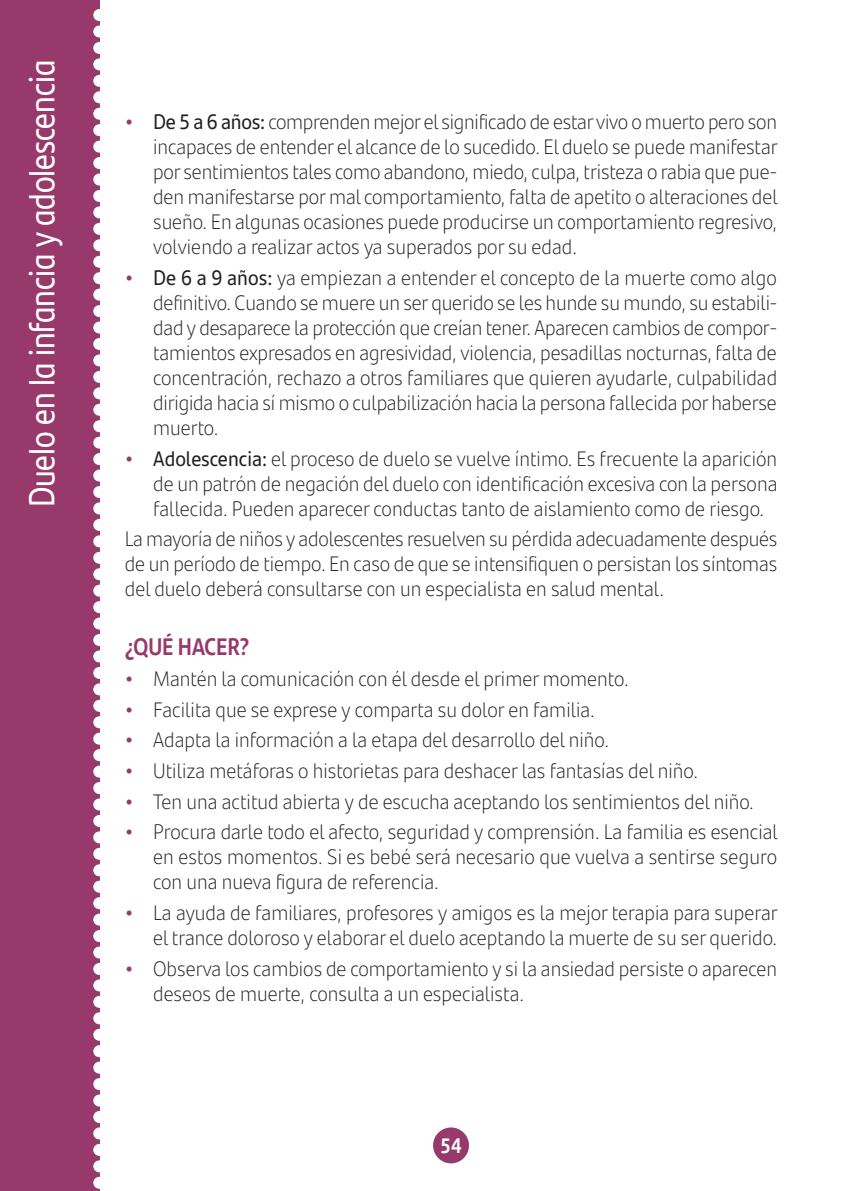
<style>
.page{position:relative;width:851px;height:1191px;background:#fff}
.page>*{position:absolute;margin:0;border:0;box-sizing:border-box;transform-origin:0 0}
.t1{font:36px "Santander Headline";color:#fff;scale:.9 1}
.t2{font:700 24px "Santander Headline";color:#98396c;scale:.9 1}
.t3{font:300 21px/25px "Santander Text";color:#231f20;text-align:justify;scale:.95 1}
.t4{font:700 21px "Santander Headline";color:#fff;scale:.9 1}
.s1{font-weight:700;color:#98396c}
.s2{font-weight:400}
</style>
<div class="page">
<div style="left:0;top:0;width:99px;height:1191px;background:#98396c"></div>
<div style="left:93px;top:9px;width:12px;height:12px;background:#fff;border-radius:50%"></div>
<div style="left:93px;top:26px;width:12px;height:11px;background:#fff;border-radius:50%"></div>
<div style="left:93px;top:42px;width:12px;height:12px;background:#fff;border-radius:50%"></div>
<div style="left:93px;top:58px;width:12px;height:12px;background:#fff;border-radius:50%"></div>
<div style="left:93px;top:75px;width:12px;height:12px;background:#fff;border-radius:50%"></div>
<div style="left:93px;top:91px;width:12px;height:12px;background:#fff;border-radius:50%"></div>
<div style="left:93px;top:108px;width:12px;height:12px;background:#fff;border-radius:50%"></div>
<div style="left:93px;top:124px;width:12px;height:12px;background:#fff;border-radius:50%"></div>
<div style="left:93px;top:141px;width:12px;height:12px;background:#fff;border-radius:50%"></div>
<div style="left:93px;top:157px;width:12px;height:12px;background:#fff;border-radius:50%"></div>
<div style="left:93px;top:173px;width:12px;height:12px;background:#fff;border-radius:50%"></div>
<div style="left:93px;top:190px;width:12px;height:12px;background:#fff;border-radius:50%"></div>
<div style="left:93px;top:206px;width:12px;height:12px;background:#fff;border-radius:50%"></div>
<div style="left:93px;top:223px;width:12px;height:12px;background:#fff;border-radius:50%"></div>
<div style="left:93px;top:239px;width:12px;height:12px;background:#fff;border-radius:50%"></div>
<div style="left:93px;top:256px;width:12px;height:12px;background:#fff;border-radius:50%"></div>
<div style="left:93px;top:272px;width:12px;height:12px;background:#fff;border-radius:50%"></div>
<div style="left:93px;top:289px;width:12px;height:12px;background:#fff;border-radius:50%"></div>
<div style="left:93px;top:305px;width:12px;height:12px;background:#fff;border-radius:50%"></div>
<div style="left:93px;top:321px;width:12px;height:12px;background:#fff;border-radius:50%"></div>
<div style="left:93px;top:338px;width:12px;height:12px;background:#fff;border-radius:50%"></div>
<div style="left:93px;top:354px;width:12px;height:12px;background:#fff;border-radius:50%"></div>
<div style="left:93px;top:371px;width:12px;height:12px;background:#fff;border-radius:50%"></div>
<div style="left:93px;top:387px;width:12px;height:12px;background:#fff;border-radius:50%"></div>
<div style="left:93px;top:404px;width:12px;height:12px;background:#fff;border-radius:50%"></div>
<div style="left:93px;top:420px;width:12px;height:12px;background:#fff;border-radius:50%"></div>
<div style="left:93px;top:437px;width:12px;height:11px;background:#fff;border-radius:50%"></div>
<div style="left:93px;top:453px;width:12px;height:12px;background:#fff;border-radius:50%"></div>
<div style="left:93px;top:469px;width:12px;height:12px;background:#fff;border-radius:50%"></div>
<div style="left:93px;top:486px;width:12px;height:12px;background:#fff;border-radius:50%"></div>
<div style="left:93px;top:502px;width:12px;height:12px;background:#fff;border-radius:50%"></div>
<div style="left:93px;top:519px;width:12px;height:12px;background:#fff;border-radius:50%"></div>
<div style="left:93px;top:535px;width:12px;height:12px;background:#fff;border-radius:50%"></div>
<div style="left:93px;top:552px;width:12px;height:12px;background:#fff;border-radius:50%"></div>
<div style="left:93px;top:568px;width:12px;height:12px;background:#fff;border-radius:50%"></div>
<div style="left:93px;top:585px;width:12px;height:11px;background:#fff;border-radius:50%"></div>
<div style="left:93px;top:601px;width:12px;height:12px;background:#fff;border-radius:50%"></div>
<div style="left:93px;top:617px;width:12px;height:12px;background:#fff;border-radius:50%"></div>
<div style="left:93px;top:634px;width:12px;height:12px;background:#fff;border-radius:50%"></div>
<div style="left:93px;top:650px;width:12px;height:12px;background:#fff;border-radius:50%"></div>
<div style="left:93px;top:667px;width:12px;height:12px;background:#fff;border-radius:50%"></div>
<div style="left:93px;top:683px;width:12px;height:12px;background:#fff;border-radius:50%"></div>
<div style="left:93px;top:700px;width:12px;height:12px;background:#fff;border-radius:50%"></div>
<div style="left:93px;top:716px;width:12px;height:12px;background:#fff;border-radius:50%"></div>
<div style="left:93px;top:732px;width:12px;height:12px;background:#fff;border-radius:50%"></div>
<div style="left:93px;top:749px;width:12px;height:12px;background:#fff;border-radius:50%"></div>
<div style="left:93px;top:765px;width:12px;height:12px;background:#fff;border-radius:50%"></div>
<div style="left:93px;top:782px;width:12px;height:12px;background:#fff;border-radius:50%"></div>
<div style="left:93px;top:798px;width:12px;height:12px;background:#fff;border-radius:50%"></div>
<div style="left:93px;top:815px;width:12px;height:12px;background:#fff;border-radius:50%"></div>
<div style="left:93px;top:831px;width:12px;height:12px;background:#fff;border-radius:50%"></div>
<div style="left:93px;top:848px;width:12px;height:12px;background:#fff;border-radius:50%"></div>
<div style="left:93px;top:864px;width:12px;height:12px;background:#fff;border-radius:50%"></div>
<div style="left:93px;top:880px;width:12px;height:12px;background:#fff;border-radius:50%"></div>
<div style="left:93px;top:897px;width:12px;height:12px;background:#fff;border-radius:50%"></div>
<div style="left:93px;top:913px;width:12px;height:12px;background:#fff;border-radius:50%"></div>
<div style="left:93px;top:930px;width:12px;height:12px;background:#fff;border-radius:50%"></div>
<div style="left:93px;top:946px;width:12px;height:12px;background:#fff;border-radius:50%"></div>
<div style="left:93px;top:963px;width:12px;height:12px;background:#fff;border-radius:50%"></div>
<div style="left:93px;top:979px;width:12px;height:12px;background:#fff;border-radius:50%"></div>
<div style="left:93px;top:996px;width:12px;height:11px;background:#fff;border-radius:50%"></div>
<div style="left:93px;top:1012px;width:12px;height:12px;background:#fff;border-radius:50%"></div>
<div style="left:93px;top:1028px;width:12px;height:12px;background:#fff;border-radius:50%"></div>
<div style="left:93px;top:1045px;width:12px;height:12px;background:#fff;border-radius:50%"></div>
<div style="left:93px;top:1061px;width:12px;height:12px;background:#fff;border-radius:50%"></div>
<div style="left:93px;top:1078px;width:12px;height:12px;background:#fff;border-radius:50%"></div>
<div style="left:93px;top:1094px;width:12px;height:12px;background:#fff;border-radius:50%"></div>
<div style="left:93px;top:1111px;width:12px;height:12px;background:#fff;border-radius:50%"></div>
<div style="left:93px;top:1127px;width:12px;height:12px;background:#fff;border-radius:50%"></div>
<div style="left:93px;top:1143px;width:12px;height:12px;background:#fff;border-radius:50%"></div>
<div style="left:93px;top:1160px;width:12px;height:12px;background:#fff;border-radius:50%"></div>
<div style="left:93px;top:1176px;width:12px;height:12px;background:#fff;border-radius:50%"></div>
<div style="left:433px;top:1127px;width:36px;height:36px;background:#98396c;border-radius:50%"></div>
<h1 class="t1" style="left:15px;top:507px;width:499px;rotate:-90deg">Duelo en la infancia y adolescencia</h1>
<p class="t3" style="left:153px;top:108px;width:659px;text-indent:-28px"><span class="s1">•</span> <span class="s2">De 5 a 6 años:</span> comprenden mejor el significado de estar vivo o muerto pero son incapaces de entender el alcance de lo sucedido. El duelo se puede manifestar por sentimientos tales como abandono, miedo, culpa, tristeza o rabia que pue&shy;den manifestarse por mal comportamiento, falta de apetito o alteraciones del sueño. En algunas ocasiones puede producirse un comportamiento regresivo, volviendo a realizar actos ya superados por su edad.</p>
<p class="t3" style="left:153px;top:264px;width:658px;text-indent:-28px"><span class="s1">•</span> <span class="s2">De 6 a 9 años:</span> ya empiezan a entender el concepto de la muerte como algo definitivo. Cuando se muere un ser querido se les hunde su mundo, su estabili&shy;dad y desaparece la protección que creían tener. Aparecen cambios de compor&shy;tamientos expresados en agresividad, violencia, pesadillas nocturnas, falta de concentración, rechazo a otros familiares que quieren ayudarle, culpabilidad dirigida hacia sí mismo o culpabilización hacia la persona fallecida por haberse muerto.</p>
<p class="t3" style="left:153px;top:445px;width:658px;text-indent:-28px"><span class="s1">•</span> <span class="s2">Adolescencia:</span> el proceso de duelo se vuelve íntimo. Es frecuente la aparición de un patrón de negación del duelo con identificación excesiva con la persona fallecida. Pueden aparecer conductas tanto de aislamiento como de riesgo.</p>
<p class="t3" style="left:125px;top:525px;width:688px">La mayoría de niños y adolescentes resuelven su pérdida adecuadamente después de un período de tiempo. En caso de que se intensifiquen o persistan los síntomas del duelo deberá consultarse con un especialista en salud mental.</p>
<p class="t2" style="left:125px;top:628px;width:140px">¿QUÉ HACER?</p>
<p class="t3" style="left:125px;top:665px;width:531px"><span class="s1">•</span> Mantén la comunicación con él desde el primer momento.</p>
<p class="t3" style="left:125px;top:696px;width:496px"><span class="s1">•</span> Facilita que se exprese y comparta su dolor en familia.</p>
<p class="t3" style="left:125px;top:726px;width:511px"><span class="s1">•</span> Adapta la información a la etapa del desarrollo del niño.</p>
<p class="t3" style="left:125px;top:757px;width:604px"><span class="s1">•</span> Utiliza metáforas o historietas para deshacer las fantasías del niño.</p>
<p class="t3" style="left:125px;top:788px;width:663px"><span class="s1">•</span> Ten una actitud abierta y de escucha aceptando los sentimientos del niño.</p>
<p class="t3" style="left:153px;top:818px;width:659px;text-indent:-28px"><span class="s1">•</span> Procura darle todo el afecto, seguridad y comprensión. La familia es esencial en estos momentos. Si es bebé será necesario que vuelva a sentirse seguro con una nueva figura de referencia.</p>
<p class="t3" style="left:125px;top:899px;width:688px;text-align:right"><span class="s1">•</span> La ayuda de familiares, profesores y amigos es la mejor terapia para superar el trance doloroso y elaborar el duelo aceptando la muerte de su ser querido.</p>
<p class="t3" style="left:153px;top:955px;width:658px;text-indent:-28px"><span class="s1">•</span> Observa los cambios de comportamiento y si la ansiedad persiste o aparecen deseos de muerte, consulta a un especialista.</p>
<p class="t4" style="left:440px;top:1129px;width:25px">54</p>
</div>
